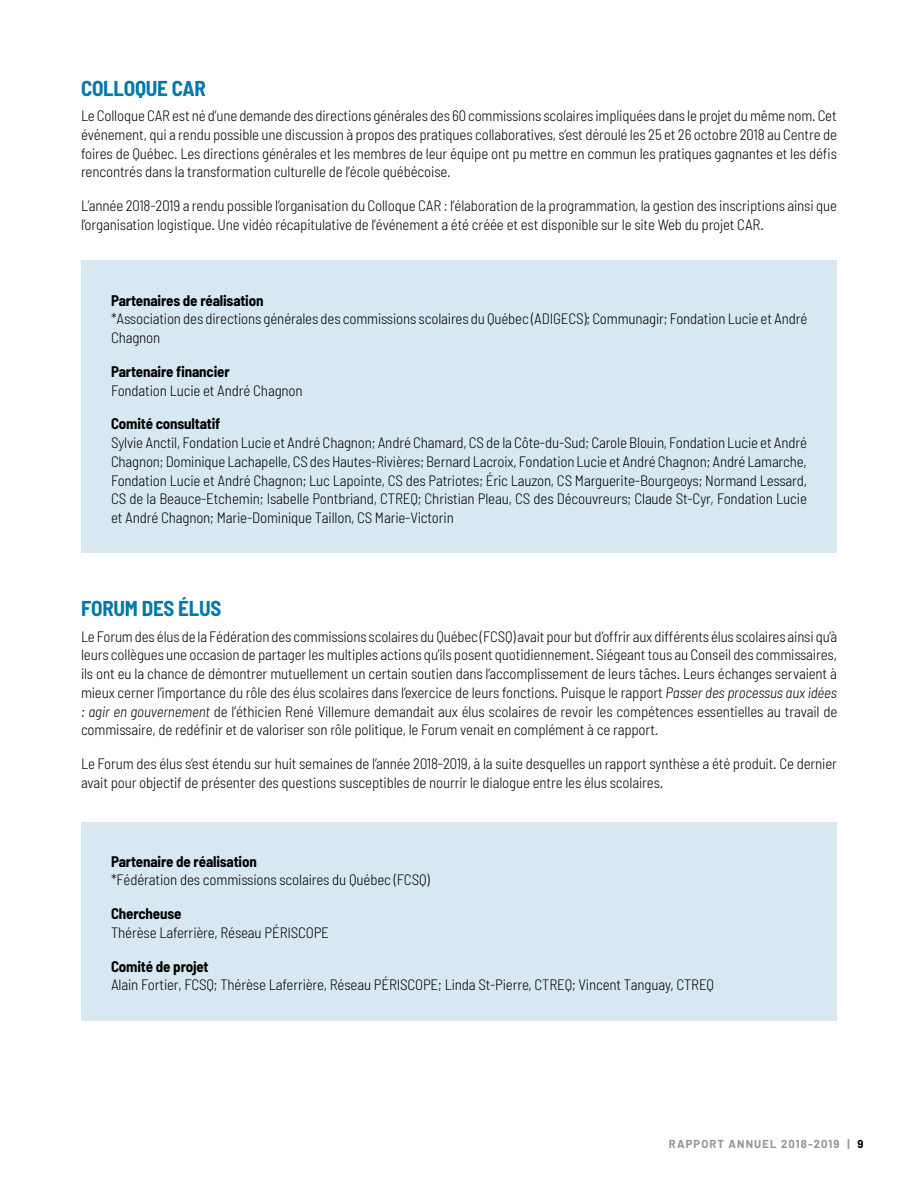
<style>
.page{position:relative;width:918px;height:1188px;background:#fff}
.page>*{position:absolute;margin:0;border:0;box-sizing:border-box;transform-origin:0 0}
.t1{font:700 semi-condensed 21px "Barlow";letter-spacing:-.01em;color:#0078a9}
.t2{font:300 semi-condensed 15px/18.8px "Barlow";letter-spacing:-.01em;color:#000;text-align:justify}
.t3{font:700 semi-condensed 15px "Barlow";letter-spacing:-.01em;color:#000}
.t4{font:700 11.25px "Barlow";letter-spacing:.1em;color:#939598}
.s1{font-style:italic}
.s2{color:#000}
</style>
<div class="page">
<div style="left:81px;top:261px;width:756px;height:292px;background:#d8e8f2"></div>
<div style="left:81px;top:822px;width:756px;height:198px;background:#d8e8f2"></div>
<h1 class="t1" style="left:81px;top:75px;width:127px">COLLOQUE CAR</h1>
<p class="t2" style="left:81px;top:106px;width:758px">Le Colloque CAR est né d’une demande des directions générales des 60 commissions scolaires impliquées dans le projet du même nom. Cet événement, qui a rendu possible une discussion à propos des pratiques collaboratives, s’est déroulé les 25 et 26 octobre 2018 au Centre de foires de Québec. Les directions générales et les membres de leur équipe ont pu mettre en commun les pratiques gagnantes et les défis rencontrés dans la transformation culturelle de l’école québécoise.</p>
<p class="t2" style="left:81px;top:196px;width:758px">L’année 2018-2019 a rendu possible l’organisation du Colloque CAR : l’élaboration de la programmation, la gestion des inscriptions ainsi que l’organisation logistique. Une vidéo récapitulative de l’événement a été créée et est disponible sur le site Web du projet CAR.</p>
<p class="t3" style="left:111px;top:291px;width:154px">Partenaires de réalisation</p>
<p class="t2" style="left:111px;top:309px;width:698px">*Association des directions générales des commissions scolaires du Québec (ADIGECS); Communagir; Fondation Lucie et André<br>Chagnon</p>
<p class="t3" style="left:111px;top:362px;width:120px">Partenaire financier</p>
<p class="t2" style="left:111px;top:381px;width:193px">Fondation Lucie et André Chagnon</p>
<p class="t3" style="left:111px;top:415px;width:111px">Comité consultatif</p>
<p class="t2" style="left:111px;top:433px;width:698px">Sylvie Anctil, Fondation Lucie et André Chagnon; André Chamard, CS de la Côte-du-Sud; Carole Blouin, Fondation Lucie et André Chagnon; Dominique Lachapelle, CS des Hautes-Rivières; Bernard Lacroix, Fondation Lucie et André Chagnon; André Lamarche, Fondation Lucie et André Chagnon; Luc Lapointe, CS des Patriotes; Éric Lauzon, CS Marguerite-Bourgeoys; Normand Lessard, CS de la Beauce-Etchemin; Isabelle Pontbriand, CTREQ; Christian Pleau, CS des Découvreurs; Claude St-Cyr, Fondation Lucie et André Chagnon; Marie-Dominique Taillon, CS Marie-Victorin</p>
<h1 class="t1" style="left:81px;top:596px;width:142px">FORUM DES ÉLUS</h1>
<p class="t2" style="left:81px;top:627px;width:758px">Le Forum des élus de la Fédération des commissions scolaires du Québec (FCSQ) avait pour but d’offrir aux différents élus scolaires ainsi qu’à leurs collègues une occasion de partager les multiples actions qu’ils posent quotidiennement. Siégeant tous au Conseil des commissaires, ils ont eu la chance de démontrer mutuellement un certain soutien dans l’accomplissement de leurs tâches. Leurs échanges servaient à mieux cerner l’importance du rôle des élus scolaires dans l’exercice de leurs fonctions. Puisque le rapport <span class="s1">Passer des processus aux idées : agir en gouvernement</span> de l’éthicien René Villemure demandait aux élus scolaires de revoir les compétences essentielles au travail de commissaire, de redéfinir et de valoriser son rôle politique, le Forum venait en complément à ce rapport.</p>
<p class="t2" style="left:81px;top:754px;width:758px">Le Forum des élus s’est étendu sur huit semaines de l’année 2018-2019, à la suite desquelles un rapport synthèse a été produit. Ce dernier avait pour objectif de présenter des questions susceptibles de nourrir le dialogue entre les élus scolaires.</p>
<p class="t3" style="left:111px;top:852px;width:147px">Partenaire de réalisation</p>
<p class="t2" style="left:111px;top:870px;width:320px">*Fédération des commissions scolaires du Québec (FCSQ)</p>
<p class="t3" style="left:111px;top:904px;width:72px">Chercheuse</p>
<p class="t2" style="left:111px;top:923px;width:220px">Thérèse Laferrière, Réseau PÉRISCOPE</p>
<p class="t3" style="left:111px;top:957px;width:99px">Comité de projet</p>
<p class="t2" style="left:111px;top:975px;width:605px">Alain Fortier, FCSQ; Thérèse Laferrière, Réseau PÉRISCOPE; Linda St-Pierre, CTREQ; Vincent Tanguay, CTREQ</p>
<p class="t4" style="left:669px;top:1137px;width:196px">RAPPORT ANNUEL 2018-2019 | <span class="s2">9</span></p>
</div>
